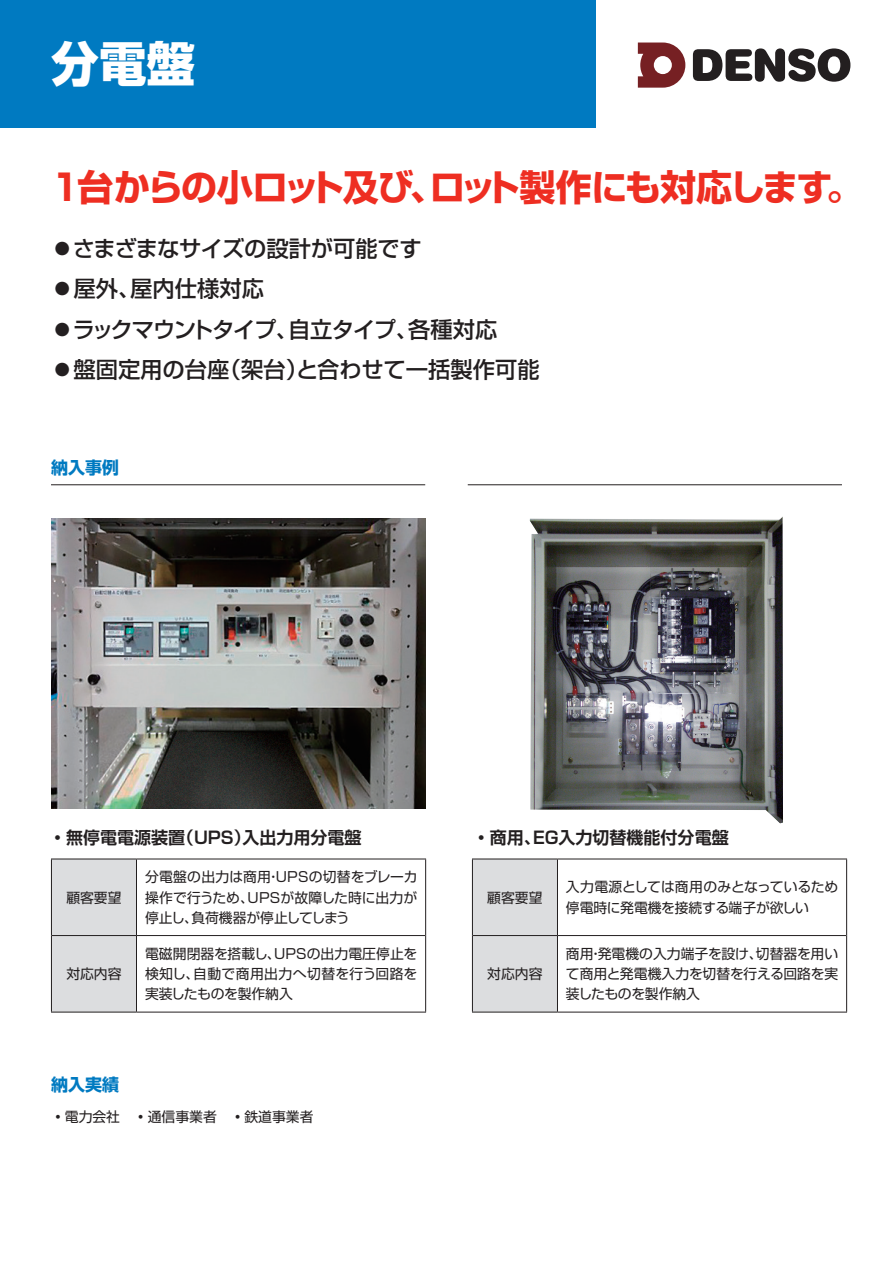
<style>
.page{position:relative;width:893px;height:1263px;background:#fff}
.page>*{position:absolute;margin:0;border:0;box-sizing:border-box;transform-origin:0 0}
.t1{font:800 47.85px "Shin Go Pro";color:#fff}
.t2{font:700 36.15px "Shin Go Pro";letter-spacing:-.05em;color:#ee2e22}
.t3{font:500 22.35px "Shin Go Pro";letter-spacing:-.01em;color:#231f20}
.t4{font:500 22.35px "Shin Go Pro";letter-spacing:-.055em;color:#231f20}
.t5{font:700 16.95px "Shin Go Pro De";color:#231f20}
.t6{font:700 16.95px "Shin Go Pro";color:#007ac1}
.t7{font:13.8px/20.2px "Shin Go Pro";color:#231f20;text-align:justify}
</style>
<div class="page">
<svg style="left:638px;top:43px;width:47px;height:45px"></svg>
<svg style="left:693px;top:48px;width:157px;height:34px"></svg>
<div style="left:0;top:0;width:595px;height:128px;background:#007ac1"></div>
<img style="left:51px;top:519px;width:374px;height:290px">
<img style="left:530px;top:516px;width:253px;height:307px">
<div style="left:473px;top:859px;width:84px;height:153px;background:#dcdddf"></div>
<hr style="left:472px;top:858px;width:85px;height:1px;background:#231f20">
<hr style="left:472px;top:859px;width:1px;height:76px;background:#231f20">
<hr style="left:557px;top:858px;width:290px;height:1px;background:#231f20">
<hr style="left:846px;top:859px;width:1px;height:76px;background:#231f20">
<hr style="left:472px;top:935px;width:1px;height:77px;background:#231f20">
<hr style="left:846px;top:935px;width:1px;height:77px;background:#231f20">
<hr style="left:472px;top:1012px;width:85px;height:1px;background:#231f20">
<hr style="left:557px;top:1012px;width:290px;height:1px;background:#231f20">
<hr style="left:557px;top:859px;width:1px;height:76px;background:#231f20">
<hr style="left:473px;top:935px;width:84px;height:1px;background:#231f20">
<hr style="left:557px;top:935px;width:289px;height:1px;background:#231f20">
<hr style="left:557px;top:936px;width:1px;height:76px;background:#231f20">
<hr style="left:51px;top:484px;width:374px;height:1px;background:#231f20">
<hr style="left:468px;top:484px;width:374px;height:1px;background:#231f20">
<div style="left:52px;top:859px;width:84px;height:153px;background:#dcdddf"></div>
<hr style="left:51px;top:858px;width:85px;height:1px;background:#231f20">
<hr style="left:51px;top:859px;width:1px;height:76px;background:#231f20">
<hr style="left:136px;top:858px;width:290px;height:1px;background:#231f20">
<hr style="left:425px;top:859px;width:1px;height:76px;background:#231f20">
<hr style="left:51px;top:935px;width:1px;height:77px;background:#231f20">
<hr style="left:425px;top:935px;width:1px;height:77px;background:#231f20">
<hr style="left:51px;top:1012px;width:85px;height:1px;background:#231f20">
<hr style="left:136px;top:1012px;width:290px;height:1px;background:#231f20">
<hr style="left:136px;top:859px;width:1px;height:76px;background:#231f20">
<hr style="left:52px;top:935px;width:84px;height:1px;background:#231f20">
<hr style="left:136px;top:935px;width:289px;height:1px;background:#231f20">
<hr style="left:136px;top:936px;width:1px;height:76px;background:#231f20">
<h1 class="t1" style="left:51px;top:26px;width:145px">分電盤</h1>
<h2 class="t2" style="left:51px;top:159px;width:813px">1台からの小ロット及び、ロット製作にも対応します。</h2>
<h3 class="t3" style="left:51px;top:230px;width:372px">●さまざまなサイズの設計が可能です</h3>
<h3 class="t3" style="left:51px;top:270px;width:215px">●屋外、屋内仕様対応</h3>
<h3 class="t4" style="left:51px;top:311px;width:448px">●ラックマウントタイプ、自立タイプ、各種対応</h3>
<h3 class="t3" style="left:51px;top:351px;width:490px">●盤固定用の台座（架台）と合わせて一括製作可能</h3>
<p class="t6" style="left:51px;top:454px;width:70px">納入事例</p>
<p class="t5" style="left:49px;top:823px;width:314px">•無停電電源装置（UPS）入出力用分電盤</p>
<p class="t5" style="left:473px;top:823px;width:257px">•商用、EG入力切替機能付分電盤</p>
<p class="t7" style="left:66px;top:885px;width:57px">顧客要望</p>
<p class="t7" style="left:66px;top:962px;width:57px">対応内容</p>
<p class="t7" style="left:145px;top:865px;width:274px">分電盤の出力は商用・UPSの切替をブレーカ操作で行うため、UPSが故障した時に出力が停止し、負荷機器が停止してしまう</p>
<p class="t7" style="left:145px;top:942px;width:274px">電磁開閉器を搭載し、UPSの出力電圧停止を検知し、自動で商用出力へ切替を行う回路を実装したものを製作納入</p>
<p class="t6" style="left:51px;top:1071px;width:70px">納入実績</p>
<p class="t7" style="left:51px;top:1105px;width:264px">•電力会社　•通信事業者　•鉄道事業者</p>
<p class="t7" style="left:487px;top:885px;width:57px">顧客要望</p>
<p class="t7" style="left:566px;top:875px;width:274px">入力電源としては商用のみとなっているため停電時に発電機を接続する端子が欲しい　</p>
<p class="t7" style="left:487px;top:962px;width:57px">対応内容</p>
<p class="t7" style="left:566px;top:942px;width:274px">商用・発電機の入力端子を設け、切替器を用いて商用と発電機入力を切替を行える回路を実装したものを製作納入</p>
</div>
